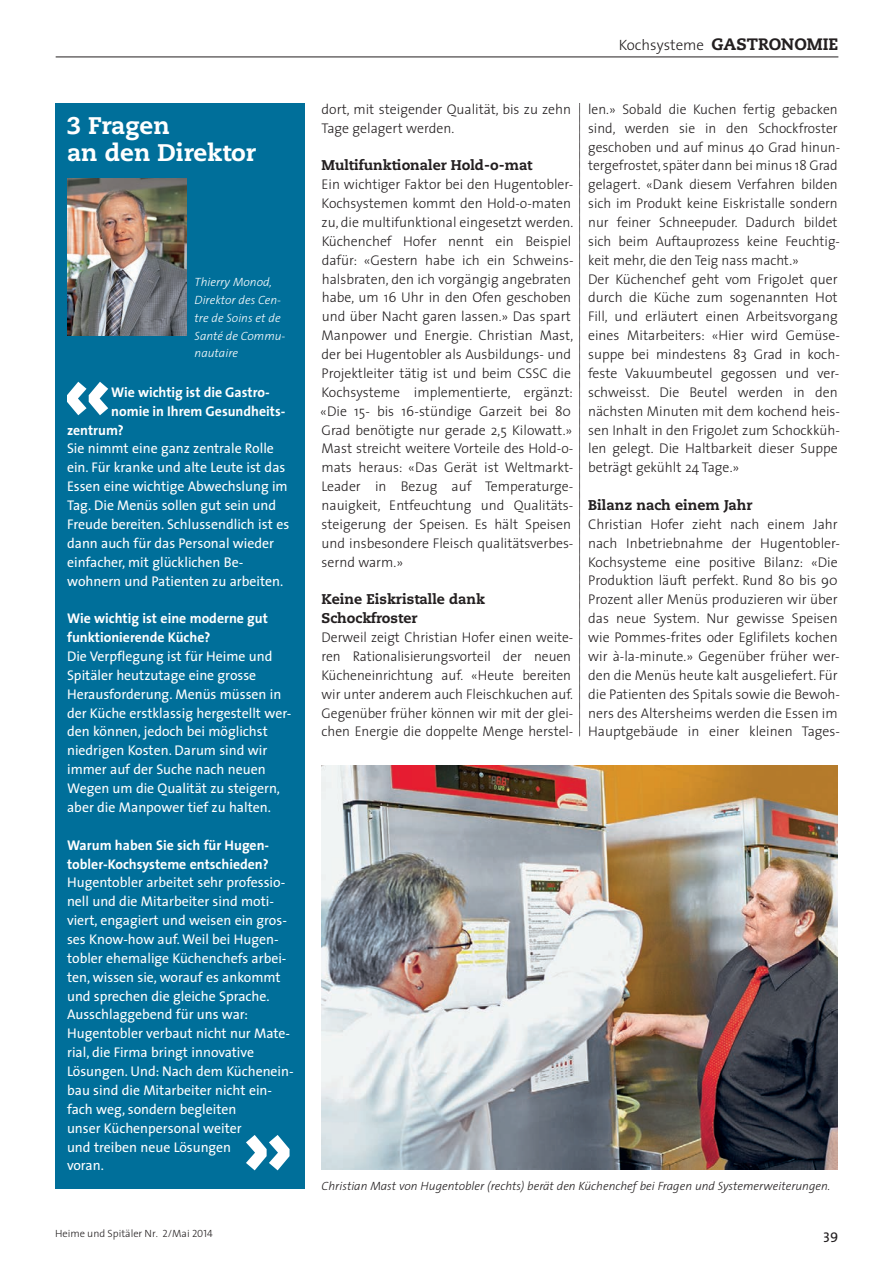
<style>
.page{position:relative;width:892px;height:1262px;background:#fff}
.page>*{position:absolute;margin:0;border:0;box-sizing:border-box;transform-origin:0 0}
.t1{font:800 24px/27px "Caecilia";color:#fff}
.t2{font:300 15px "The Sans";color:#231f20}
.t3{font:300 14.1px/18.9px "The Sans";color:#231f20}
.t4{font:14.1px/18.9px "The Sans";color:#fff}
.t5{font:300 14.1px/18.9px "The Sans";color:#231f20;scale:.96 1}
.t6{font:700 14.1px/18.8px "The Sans";color:#fff}
.t7{font:800 14.1px/18.9px "Caecilia";color:#231f20}
.t8{font:14.1px "The Sans Caps";color:#231f20}
.t9{font:italic 300 12px "The Sans";color:#231f20}
.t10{font:italic 300 12px/17.7px "The Sans";color:#fff}
.t11{font:300 10.5px "The Sans";color:#231f20}
.s1{font-family:"Caecilia";font-weight:800;font-size:16.5px}
.s2{font-family:"The Sans Light Caps";font-weight:400}
</style>
<div class="page">
<svg style="left:579px;top:103px;width:1px;height:634px"></svg>
<hr style="left:56px;top:57px;width:782px;height:1px;background:#231f20">
<div style="left:55px;top:104px;width:249px;height:1085px;background:#006f9a"></div>
<svg style="left:67px;top:382px;width:41px;height:33px"></svg>
<img style="left:67px;top:179px;width:119px;height:156px">
<svg style="left:246px;top:1135px;width:43px;height:35px"></svg>
<img style="left:321px;top:765px;width:516px;height:405px">
<h1 class="t1" style="left:67px;top:114px;width:191px">3 Fragen<br>an den Direktor</h1>
<p class="t10" style="left:195px;top:275px;width:92px">Thierry Monod,<br>Direktor des Cen&shy;tre de Soins et de<br>Santé de Commu&shy;nautaire</p>
<p class="t6" style="left:111px;top:384px;width:160px">Wie wichtig ist die Gastro -</p>
<p class="t6" style="left:111px;top:403px;width:176px">nomie in Ihrem Gesund heits-</p>
<p class="t6" style="left:67px;top:422px;width:58px">zentrum?</p>
<p class="t4" style="left:67px;top:440px;width:224px">Sie nimmt eine ganz zentrale Rolle ein. Für kranke und alte Leute ist das Essen eine wichtige Abwechslung im Tag. Die Menüs sollen gut sein und Freude bereiten. Schlussendlich ist es dann auch für das Personal wieder einfacher, mit glücklichen Be - wohnern und Patienten zu arbeiten.</p>
<p class="t6" style="left:67px;top:610px;width:202px">Wie wichtig ist eine moderne gut funktionierende Küche?</p>
<p class="t4" style="left:67px;top:648px;width:226px">Die Verpflegung ist für Heime und Spitäler heutzutage eine grosse Herausforderung. Menüs müssen in der Küche erstklassig hergestellt wer&shy;den können, jedoch bei möglichst niedrigen Kosten. Darum sind wir immer auf der Suche nach neuen Wegen um die Qualität zu steigern, aber die Manpower tief zu halten.</p>
<p class="t6" style="left:67px;top:837px;width:203px">Warum haben Sie sich für Hugen - tobler-Kochsysteme entschieden?</p>
<p class="t4" style="left:67px;top:874px;width:228px">Hugentobler arbeitet sehr professio&shy;nell und die Mitarbeiter sind moti&shy;viert, engagiert und weisen ein gros&shy;ses Know-how auf. Weil bei Hugen&shy;tobler ehemalige Küchenchefs arbei&shy;ten, wissen sie, worauf es ankommt und sprechen die gleiche Sprache.<br>Ausschlaggebend für uns war:<br>Hugentobler verbaut nicht nur Mate&shy;rial, die Firma bringt innovative<br>Lösungen. Und: Nach dem Küchenein&shy;bau sind die Mitarbeiter nicht ein&shy;fach weg, sondern begleiten<br>unser Küchenpersonal weiter<br>und treiben neue Lösungen<br>voran.</p>
<p class="t2" style="left:619px;top:39px;width:221px">Kochsysteme <span class="s1">GASTRONOMIE</span></p>
<p class="t3" style="left:321px;top:101px;width:251px">dort, mit steigender Qualität, bis zu zehn<br>Tage gelagert werden.</p>
<p class="t7" style="left:321px;top:157px;width:212px">Multifunktionaler Hold-o-mat</p>
<p class="t3" style="left:320px;top:176px;width:255px">Ein wichtiger Faktor bei den Hugentobler-Kochsystemen kommt den Hold-o-maten zu, die multifunktional eingesetzt werden.<br>Küchenchef Hofer nennt ein Beispiel dafür: «Gestern habe ich ein Schweins&shy;halsbraten, den ich vorgängig angebraten habe, um 16 Uhr in den Ofen geschoben und über Nacht garen lassen.» Das spart Manpower und Energie. Christian Mast, der bei Hugentobler als Ausbildungs- und Projektleiter tätig ist und beim CSSC die Kochsysteme implementierte, ergänzt: «Die 15- bis 16-stündige Garzeit bei 80<br>Grad benötigte nur gerade 2,5 Kilowatt.» Mast streicht weitere Vorteile des Hold-o&shy;mats heraus: «Das Gerät ist Weltmarkt-Leader in Bezug auf Temperaturge - nauigkeit, Entfeuchtung und Qualitäts&shy;steigerung der Speisen. Es hält Speisen und insbesondere Fleisch qualitätsverbes&shy;sernd warm.»</p>
<p class="t7" style="left:321px;top:591px;width:165px">Keine Eiskristalle dank<br>Schockfroster</p>
<p class="t5" style="left:321px;top:629px;width:264px">Derweil zeigt Christian Hofer einen weite&shy;ren Rationalisierungsvorteil der neuen Kücheneinrichtung auf. «Heute bereiten wir unter anderem auch Fleischkuchen auf.<br>Gegenüber früher können wir mit der glei&shy;chen Energie die doppelte Menge herstel-</p>
<p class="t5" style="left:588px;top:101px;width:264px">len.» Sobald die Kuchen fertig gebacken sind, werden sie in den Schockfroster geschoben und auf minus 40 Grad hinun&shy;tergefrostet, später dann bei minus 18 Grad gelagert. «Dank diesem Verfahren bilden sich im Produkt keine Eiskristalle sondern nur feiner Schneepuder. Dadurch bildet sich beim Auftauprozess keine Feuchtig&shy;keit mehr, die den Teig nass macht.»<br>Der Küchenchef geht vom FrigoJet quer durch die Küche zum sogenannten Hot Fill, und erläutert einen Arbeitsvorgang eines Mitarbeiters: «Hier wird Gemüse&shy;suppe bei mindestens 83 Grad in koch - feste Vakuumbeutel gegossen und ver&shy;schweisst. Die Beutel werden in den nächsten Minuten mit dem kochend heis&shy;sen Inhalt in den FrigoJet zum Schockküh&shy;len gelegt. Die Haltbarkeit dieser Suppe beträgt gekühlt 24 Tage.»</p>
<p class="t7" style="left:588px;top:497px;width:166px">Bilanz nach einem Jahr</p>
<p class="t3" style="left:588px;top:516px;width:253px">Christian Hofer zieht nach einem Jahr nach Inbetriebnahme der Hugentobler-Kochsysteme eine positive Bilanz: «Die Produktion läuft perfekt. Rund 80 bis 90<br>Prozent aller Menüs produzieren wir über das neue System. Nur gewisse Speisen wie Pommes-frites oder Eglifilets kochen wir à-la-minute.» Gegenüber früher wer&shy;den die Menüs heute kalt ausgeliefert. Für die Patienten des Spitals sowie die Bewoh&shy;ners des Altersheims werden die Essen im Hauptgebäude in einer kleinen Tages -</p>
<p class="t9" style="left:321px;top:1180px;width:510px">Christian Mast von Hugentobler (rechts) berät den Küchenchef bei Fragen und Systemerweiterungen.</p>
<p class="t11" style="left:55px;top:1229px;width:159px">Heime und Spitäler Nr. <span class="s2">2/</span>Mai <span class="s2">2014</span></p>
<p class="t8" style="left:823px;top:1232px;width:17px">39</p>
</div>
